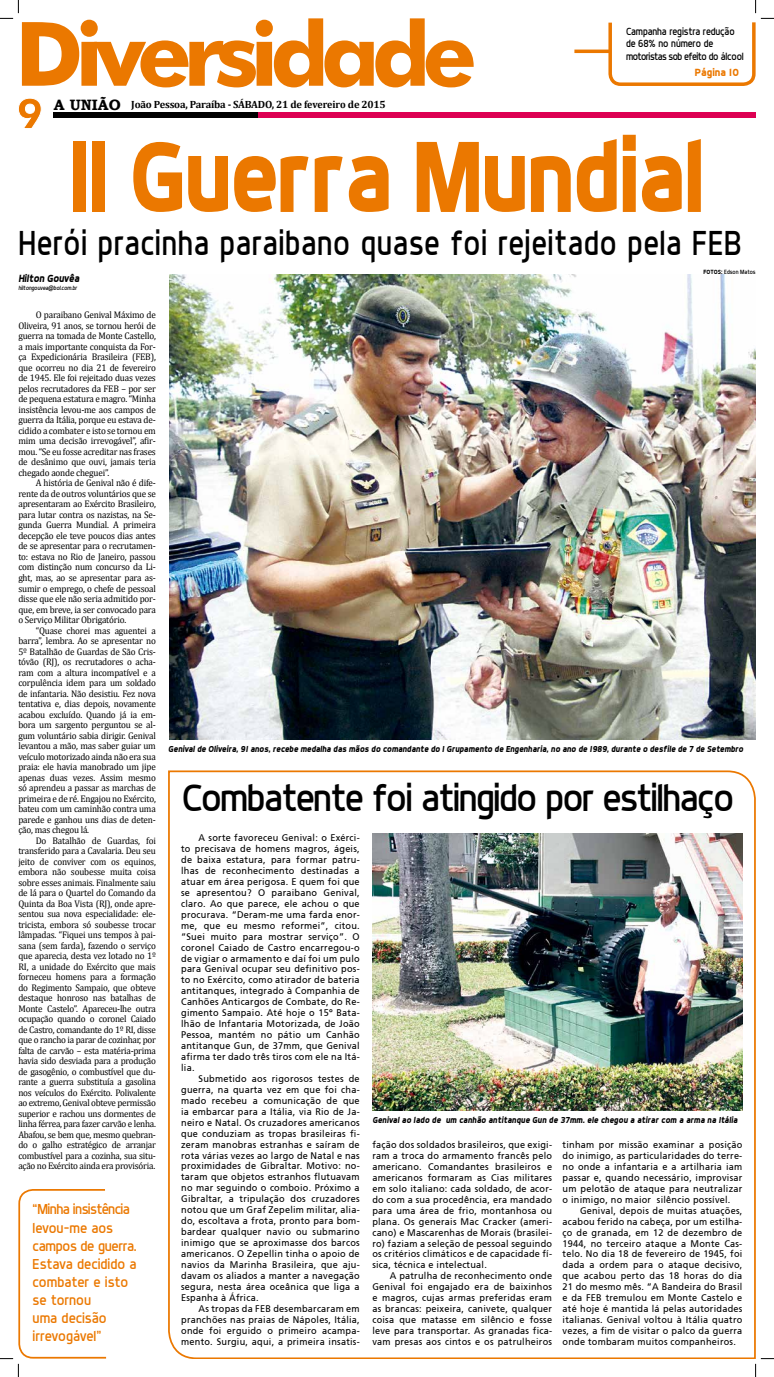
<style>
.page{position:relative;width:774px;height:1377px;background:#fff}
.page>*{position:absolute;margin:0;border:0;box-sizing:border-box;transform-origin:0 0}
.t1{font:700 101.06px "Dyno";letter-spacing:-.03em;color:#eb7800;scale:.9 1}
.t2{font:38.5px "Dyno";letter-spacing:-.04em;color:#000}
.t3{font:35px "Dyno";letter-spacing:.02em;color:#000;scale:.9 1}
.t4{font:14.53px/18.1px "Dyno";color:#eb7800}
.t5{font:10.5px/12.6px "Dyno";letter-spacing:-.01em;color:#000;scale:.94 1}
.t6{font:700 10.5px "Cambria";letter-spacing:-.02em;color:#000}
.t7{font:italic 700 10.5px "Dyno";letter-spacing:-.01em;color:#000;scale:.95 1}
.t8{font:700 10.5px "Dyno";color:#eb7800}
.t9{font:9.62px/10.9px "Frutiger";letter-spacing:.025em;color:#000;text-align:justify;scale:.95 1}
.t10{font:9.62px/10.5px "Cambria";letter-spacing:-.02em;color:#000;text-align:justify;scale:.95 1}
.t11{font:italic 700 8.75px "Dyno";color:#000;scale:.95 1}
.t12{font:italic 6.12px "Dyno";letter-spacing:-.01em;color:#000;scale:.95 1}
.t13{font:6.12px "Dyno";color:#000;scale:.95 1}
.s1{font-family:"Bookman Old Style";font-size:14.96px}
.s2{font-weight:700}
</style>
<div class="page">
<div style="left:53px;top:112px;width:220px;height:5px;background:#000"></div>
<div style="left:258px;top:112px;width:497px;height:5px;background:#dd0053"></div>
<svg style="left:18px;top:98px;width:24px;height:30px"></svg>
<hr style="left:574px;top:50px;width:35px;height:3px;background:#eb7800">
<svg style="left:168px;top:770px;width:587px;height:588px"></svg>
<img style="left:169px;top:275px;width:586px;height:464px">
<img style="left:372px;top:833px;width:370px;height:276px">
<svg style="left:0;top:0;width:473px;height:87px"></svg>
<svg style="left:0;top:1189px;width:107px;height:187px"></svg>
<svg style="left:606px;top:0;width:167px;height:86px"></svg>
<svg style="left:754px;top:1357px;width:19px;height:19px"></svg>
<p class="t5" style="left:626px;top:25px;width:127px">Campanha registra redução de 68% no número de motoristas sob efeito do álcool</p>
<p class="t6" style="left:54px;top:98px;width:333px"><span class="s1">A UNIÃO</span> João Pessoa, Paraíba - SÁBADO, 21 de fevereiro de 2015</p>
<p class="t8" style="left:694px;top:66px;width:46px">Página 10</p>
<h1 class="t1" style="left:69px;top:115px;width:708px">II Guerra Mundial</h1>
<h3 class="t3" style="left:18px;top:222px;width:805px">Herói pracinha paraibano quase foi rejeitado pela FEB</h3>
<p class="t7" style="left:18px;top:272px;width:66px">Hilton Gouvêa</p>
<p class="t12" style="left:18px;top:284px;width:63px">hiltongouvea@bol.com.br</p>
<p class="t10" style="left:18px;top:310px;width:146px;text-indent:17px">O paraibano Genival Máximo de Oliveira, 91 anos, se tornou herói de guerra na tomada de Monte Castello, a mais importante conquista da For&shy;ça Expedicionária Brasileira (FEB), que ocorreu no dia 21 de fevereiro de 1945. Ele foi rejeitado duas vezes pelos recrutadores da FEB – por ser de pequena estatura e magro. “Minha insistência levou-me aos campos de guerra da Itália, porque eu estava de&shy;cidido a combater e isto se tornou em mim uma decisão irrevogável”, afir&shy;mou. “Se eu fosse acreditar nas frases de desânimo que ouvi, jamais teria chegado aonde cheguei”.</p>
<p class="t10" style="left:18px;top:478px;width:146px;text-indent:17px">A história de Genival não é dife&shy;rente da de outros voluntários que se apresentaram ao Exército Brasileiro, para lutar contra os nazistas, na Se&shy;gunda Guerra Mundial. A primeira decepção ele teve poucos dias antes de se apresentar para o recrutamen&shy;to: estava no Rio de Janeiro, passou com distinção num concurso da Li&shy;ght, mas, ao se apresentar para as&shy;sumir o emprego, o chefe de pessoal disse que ele não seria admitido por&shy;que, em breve, ia ser convocado para o Serviço Militar Obrigatório.</p>
<p class="t10" style="left:18px;top:625px;width:146px;text-indent:17px">“Quase chorei mas aguentei a barra”, lembra. Ao se apresentar no 5º Batalhão de Guardas de São Cris&shy;tóvão (RJ), os recrutadores o acha&shy;ram com a altura incompatível e a corpulência idem para um soldado de infantaria. Não desistiu. Fez nova tentativa e, dias depois, novamente acabou excluído. Quando já ia em&shy;bora um sargento perguntou se al&shy;gum voluntário sabia dirigir. Genival levantou a mão, mas saber guiar um veículo motorizado ainda não era sua praia: ele havia manobrado um jipe apenas duas vezes. Assim mesmo só aprendeu a passar as marchas de primeira e de ré. Engajou no Exército, bateu com um caminhão contra uma parede e ganhou uns dias de deten&shy;ção, mas chegou lá.</p>
<p class="t10" style="left:18px;top:835px;width:146px;text-indent:17px">Do Batalhão de Guardas, foi transferido para a Cavalaria. Deu seu jeito de conviver com os equinos, embora não soubesse muita coisa sobre esses animais. Finalmente saiu de lá para o Quartel do Comando da Quinta da Boa Vista (RJ), onde apre&shy;sentou sua nova especialidade: ele&shy;tricista, embora só soubesse trocar lâmpadas. “Fiquei uns tempos à pai&shy;sana (sem farda), fazendo o serviço que aparecia, desta vez lotado no 1º RI, a unidade do Exército que mais forneceu homens para a formação do Regimento Sampaio, que obteve destaque honroso nas batalhas de Monte Castelo”. Apareceu-lhe outra ocupação quando o coronel Caiado de Castro, comandante do 1º RI, disse que o rancho ia parar de cozinhar, por falta de carvão – esta matéria-prima havia sido desviada para a produção de gasogênio, o combustível que du&shy;rante a guerra substituía a gasolina nos veículos do Exército. Polivalente ao extremo, Genival obteve permissão superior e rachou uns dormentes de linha férrea, para fazer carvão e lenha.<br>Abafou, se bem que, mesmo quebran&shy;do o galho estratégico de arranjar combustível para a cozinha, sua situ&shy;ação no Exército ainda era provisória.</p>
<h3 class="t4" style="left:33px;top:1199px;width:106px">“Minha insistência levou-me aos campos de guerra.<br>Estava decidido a combater e isto se tornou<br>uma decisão irrevogável”</h3>
<p class="t13" style="left:703px;top:268px;width:56px"><span class="s2">FotoS:</span> Edson Matos</p>
<p class="t11" style="left:168px;top:744px;width:606px">Genival de Oliveira, 91 anos, recebe medalha das mãos do comandante do I Grupamento de Engenharia, no ano de 1989, durante o desfile de 7 de Setembro</p>
<h2 class="t2" style="left:182px;top:775px;width:553px">Combatente foi atingido por estilhaço</h2>
<p class="t9" style="left:181px;top:832px;width:189px;text-indent:17px">A sorte favoreceu Genival: o Exérci&shy;to precisava de homens magros, ágeis, de baixa estatura, para formar patru&shy;lhas de reconhecimento destinadas a atuar em área perigosa. E quem foi que se apresentou? O paraibano Genival, claro. Ao que parece, ele achou o que procurava. “Deram-me uma farda enor&shy;me, que eu mesmo reformei”, citou. “Suei muito para mostrar serviço”. O coronel Caiado de Castro encarregou-o de vigiar o armamento e daí foi um pulo para Genival ocupar seu definitivo pos&shy;to no Exército, como atirador de bateria antitanques, integrado à Companhia de Canhões Anticargos de Combate, do Re&shy;gimento Sampaio. Até hoje o 15º Bata&shy;lhão de Infantaria Motorizada, de João Pessoa, mantém no pátio um Canhão antitanque Gun, de 37mm, que Genival afirma ter dado três tiros com ele na Itá&shy;lia.</p>
<p class="t9" style="left:181px;top:1072px;width:189px;text-indent:17px">Submetido aos rigorosos testes de guerra, na quarta vez em que foi cha&shy;mado recebeu a comunicação de que ia embarcar para a Itália, via Rio de Ja&shy;neiro e Natal. Os cruzadores americanos que conduziam as tropas brasileiras fi&shy;zeram manobras estranhas e saíram de rota várias vezes ao largo de Natal e nas proximidades de Gibraltar. Motivo: no&shy;taram que objetos estranhos flutuavam no mar seguindo o comboio. Próximo a Gibraltar, a tripulação dos cruzadores notou que um Graf Zepelim militar, alia&shy;do, escoltava a frota, pronto para bom&shy;bardear qualquer navio ou submarino inimigo que se aproximasse dos barcos americanos. O Zepellin tinha o apoio de navios da Marinha Brasileira, que aju&shy;davam os aliados a manter a navegação segura, nesta área oceânica que liga a Espanha à África.</p>
<p class="t9" style="left:181px;top:1302px;width:189px;text-indent:17px">As tropas da FEB desembarcaram em pranchões nas praias de Nápoles, Itália, onde foi erguido o primeiro acampa&shy;mento. Surgiu, aqui, a primeira insatis-</p>
<p class="t11" style="left:372px;top:1114px;width:386px">Genival ao lado de um canhão antitanque Gun de 37mm. ele chegou a atirar com a arma na Itália</p>
<p class="t9" style="left:372px;top:1139px;width:191px">fação dos soldados brasileiros, que exigi&shy;ram a troca do armamento francês pelo americano. Comandantes brasileiros e americanos formaram as Cias militares em solo italiano: cada soldado, de acor&shy;do com a sua procedência, era mandado para uma área de frio, montanhosa ou plana. Os generais Mac Cracker (ameri&shy;cano) e Mascarenhas de Morais (brasilei&shy;ro) faziam a seleção de pessoal seguindo os critérios climáticos e de capacidade fí&shy;sica, técnica e intelectual.</p>
<p class="t9" style="left:372px;top:1270px;width:191px;text-indent:17px">A patrulha de reconhecimento onde Genival foi engajado era de baixinhos e magros, cujas armas preferidas eram as brancas: peixeira, canivete, qualquer coisa que matasse em silêncio e fosse leve para transportar. As granadas fica&shy;vam presas aos cintos e os patrulheiros</p>
<p class="t9" style="left:562px;top:1139px;width:191px">tinham por missão examinar a posição do inimigo, as particularidades do terre&shy;no onde a infantaria e a artilharia iam passar e, quando necessário, improvisar um pelotão de ataque para neutralizar o inimigo, no maior silêncio possível.</p>
<p class="t9" style="left:562px;top:1204px;width:191px;text-indent:17px">Genival, depois de muitas atuações, acabou ferido na cabeça, por um estilha&shy;ço de granada, em 12 de dezembro de 1944, no terceiro ataque a Monte Cas&shy;telo. No dia 18 de fevereiro de 1945, foi dada a ordem para o ataque decisivo, que acabou perto das 18 horas do dia 21 do mesmo mês. “A Bandeira do Brasil e da FEB tremulou em Monte Castelo e até hoje é mantida lá pelas autoridades italianas. Genival voltou à Itália quatro vezes, a fim de visitar o palco da guerra onde tombaram muitos companheiros.</p>
</div>
